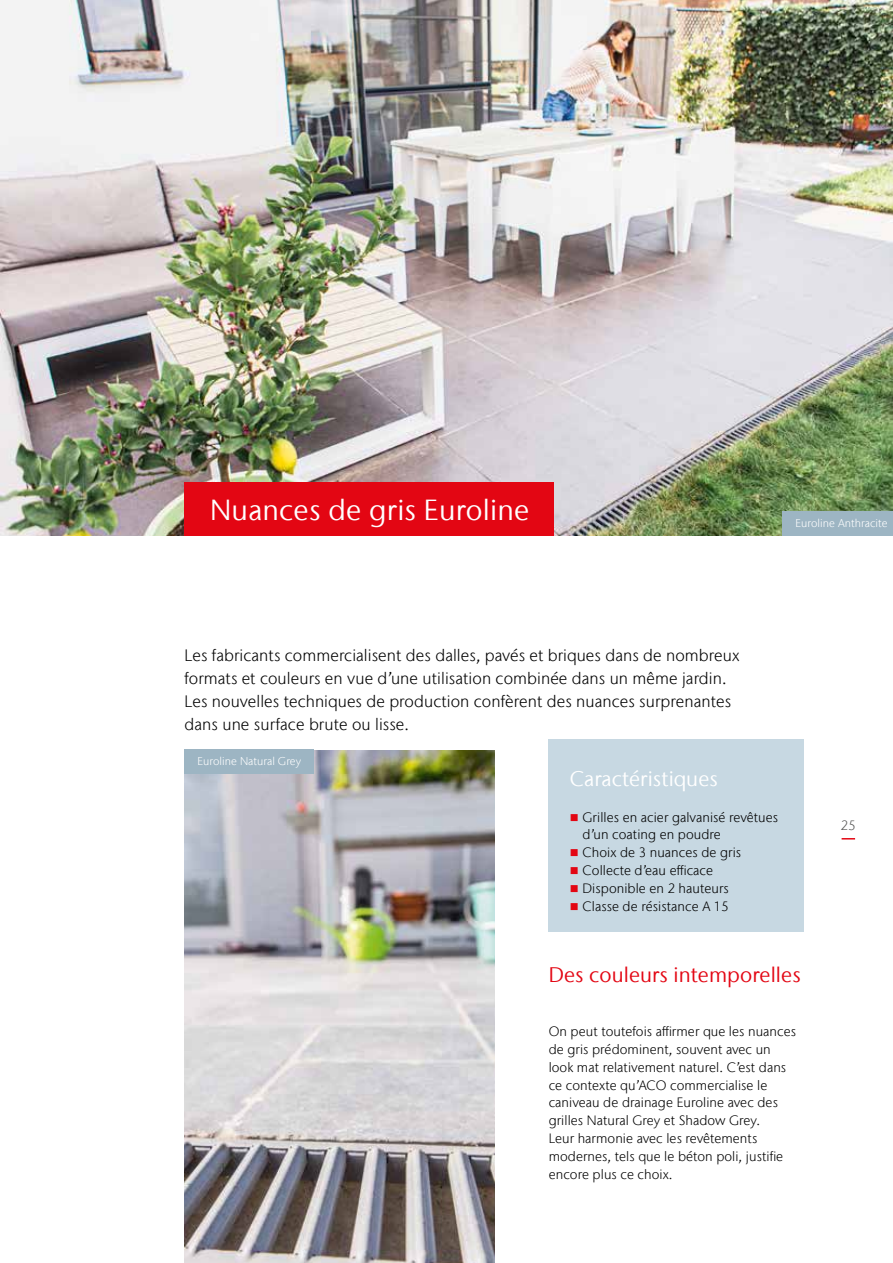
<style>
.page{position:relative;width:893px;height:1263px;background:#fff}
.page>*{position:absolute;margin:0;border:0;box-sizing:border-box;transform-origin:0 0}
.t1{font:28.95px "Stone Sans IIITC Com";letter-spacing:.01em;color:#fff}
.t2{font:21px "Stone Sans IIITC Com";letter-spacing:.005em;color:#e30613}
.t3{font:21px "Stone Sans IIITC Com";letter-spacing:.005em;color:#fff}
.t4{font:300 16.5px/23.1px "Stone Sans IIITC Com";letter-spacing:.005em;color:#000}
.t5{font:300 13.5px/17.9px "Stone Sans IIITC Com";letter-spacing:.005em;color:#000}
.t6{font:300 13.5px "Stone Sans IIITC Com";color:#575756}
.t7{font:300 11.25px "Stone Sans IIITC Com";letter-spacing:.005em;color:#fff}
.s1{color:#e30613}
</style>
<div class="page">
<img style="left:0;top:0;width:893px;height:536px">
<img style="left:185px;top:750px;width:309px;height:513px">
<div style="left:185px;top:482px;width:369px;height:54px;background:#e30613"></div>
<div style="left:185px;top:750px;width:129px;height:24px;background:#9db5c3"></div>
<div style="left:783px;top:512px;width:110px;height:24px;background:#9db5c3"></div>
<div style="left:549px;top:739px;width:255px;height:193px;background:#c7d8e2"></div>
<svg style="left:842px;top:838px;width:13px;height:1px"></svg>
<h1 class="t1" style="left:210px;top:492px;width:321px">Nuances de gris Euroline</h1>
<p class="t7" style="left:795px;top:516px;width:94px">Euroline Anthracite</p>
<p class="t4" style="left:185px;top:643px;width:556px">Les fabricants commercialisent des dalles, pavés et briques dans de nombreux formats et couleurs en vue d’une utilisation combinée dans un même jardin.<br>Les nouvelles techniques de production confèrent des nuances surprenantes dans une surface brute ou lisse.</p>
<p class="t7" style="left:197px;top:755px;width:105px">Euroline Natural Grey</p>
<h2 class="t3" style="left:570px;top:765px;width:150px">Caractéristiques</h2>
<p class="t5" style="left:583px;top:808px;width:197px;text-indent:-13px"><span class="s1">■</span> Grilles en acier galvanisé revêtues d’un coating en poudre</p>
<p class="t5" style="left:570px;top:843px;width:173px"><span class="s1">■</span> Choix de 3 nuances de gris</p>
<p class="t5" style="left:570px;top:861px;width:145px"><span class="s1">■</span> Collecte d’eau efficace</p>
<p class="t5" style="left:570px;top:879px;width:160px"><span class="s1">■</span> Disponible en 2 hauteurs</p>
<p class="t5" style="left:570px;top:897px;width:160px"><span class="s1">■</span> Classe de résistance A 15</p>
<p class="t6" style="left:841px;top:816px;width:16px">25</p>
<h2 class="t2" style="left:549px;top:962px;width:253px">Des couleurs intemporelles</h2>
<p class="t5" style="left:549px;top:1022px;width:249px">On peut toutefois affirmer que les nuances de gris prédominent, souvent avec un look mat relativement naturel. C’est dans ce contexte qu’ACO commercialise le caniveau de drainage Euroline avec des grilles Natural Grey et Shadow Grey.<br>Leur harmonie avec les revêtements modernes, tels que le béton poli, justifie encore plus ce choix.</p>
</div>
